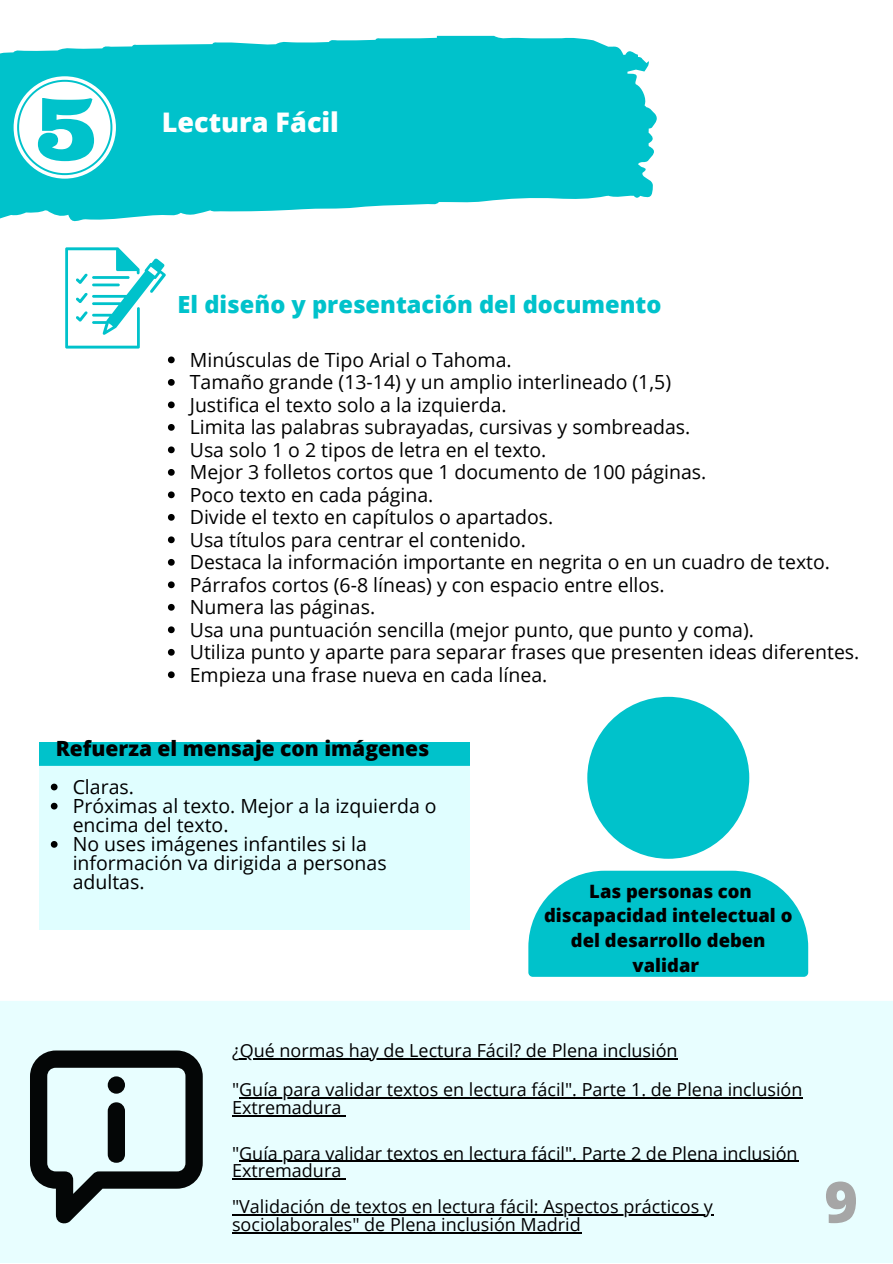
<style>
.page{position:relative;width:893px;height:1264px;background:#fff}
.page>*{position:absolute;margin:0;border:0;box-sizing:border-box;transform-origin:0 0}
.t1{font:800 57px "Open Sans";color:#a6a6a6}
.t2{font:800 27px "Open Sans";color:#fff}
.t3{font:800 23.7px "Open Sans";color:#00c2cb}
.t4{font:800 21px "Open Sans";color:#000}
.t5{font:19.5px/22.5px "Open Sans";color:#000}
.t6{font:800 18.45px/24.8px "Open Sans";color:#000;text-align:center}
.t7{font:18px/18px "Open Sans";color:#000}
</style>
<div class="page">
<svg style="left:40px;top:742px;width:429px;height:187px;background:#c3f6f8"></svg>
<svg style="left:0;top:36px;width:657px;height:186px;background:#23cad2"></svg>
<svg style="left:14px;top:76px;width:102px;height:103px"></svg>
<svg style="left:168px;top:356px;width:7px;height:7px"></svg>
<svg style="left:168px;top:379px;width:7px;height:7px"></svg>
<svg style="left:168px;top:401px;width:7px;height:7px"></svg>
<svg style="left:168px;top:424px;width:7px;height:7px"></svg>
<svg style="left:168px;top:446px;width:7px;height:7px"></svg>
<svg style="left:168px;top:469px;width:7px;height:6px"></svg>
<svg style="left:168px;top:491px;width:7px;height:7px"></svg>
<svg style="left:168px;top:514px;width:7px;height:6px"></svg>
<svg style="left:168px;top:536px;width:7px;height:7px"></svg>
<svg style="left:168px;top:559px;width:7px;height:6px"></svg>
<svg style="left:168px;top:581px;width:7px;height:7px"></svg>
<svg style="left:168px;top:604px;width:7px;height:6px"></svg>
<svg style="left:168px;top:626px;width:7px;height:7px"></svg>
<svg style="left:168px;top:649px;width:7px;height:6px"></svg>
<svg style="left:168px;top:671px;width:7px;height:7px"></svg>
<div style="left:0;top:1001px;width:892px;height:261px;background:#e8feff"></div>
<svg style="left:51px;top:783px;width:7px;height:7px"></svg>
<svg style="left:51px;top:802px;width:7px;height:7px"></svg>
<svg style="left:51px;top:841px;width:7px;height:6px"></svg>
<hr style="left:239px;top:1097px;width:564px;height:1px;background:#000">
<hr style="left:232px;top:1115px;width:109px;height:1px;background:#000">
<svg style="left:30px;top:1050px;width:173px;height:174px;background:#9aaaaa"></svg>
<div style="left:108px;top:1102px;width:17px;height:60px;background:#040606;border-radius:9px"></div>
<div style="left:108px;top:1076px;width:17px;height:17px;background:#040606;border-radius:50%"></div>
<svg style="left:65px;top:247px;width:101px;height:101px"></svg>
<svg style="left:528px;top:696px;width:280px;height:280px;fill:#00c2cb"></svg>
<hr style="left:239px;top:1160px;width:559px;height:1px;background:#000">
<hr style="left:232px;top:1178px;width:109px;height:1px;background:#000">
<hr style="left:232px;top:1214px;width:481px;height:1px;background:#000">
<hr style="left:232px;top:1232px;width:349px;height:1px;background:#000">
<hr style="left:240px;top:1058px;width:438px;height:1px;background:#000">
<h2 class="t2" style="left:162px;top:103px;width:179px">Lectura Fácil</h2>
<p class="t3" style="left:178px;top:288px;width:485px">El diseño y presentación del documento</p>
<p class="t5" style="left:190px;top:348px;width:671px">Minúsculas de Tipo Arial o Tahoma.<br>Tamaño grande (13-14) y un amplio interlineado (1,5)<br>Justifica el texto solo a la izquierda.<br>Limita las palabras subrayadas, cursivas y sombreadas.<br>Usa solo 1 o 2 tipos de letra en el texto.<br>Mejor 3 folletos cortos que 1 documento de 100 páginas.<br>Poco texto en cada página.<br>Divide el texto en capítulos o apartados.<br>Usa títulos para centrar el contenido.<br>Destaca la información importante en negrita o en un cuadro de texto.<br>Párrafos cortos (6-8 líneas) y con espacio entre ellos.<br>Numera las páginas.<br>Usa una puntuación sencilla (mejor punto, que punto y coma).<br>Utiliza punto y aparte para separar frases que presenten ideas diferentes.<br>Empieza una frase nueva en cada línea.</p>
<p class="t4" style="left:56px;top:733px;width:375px">Refuerza el mensaje con imágenes</p>
<p class="t5" style="left:73px;top:776px;width:365px;line-height:19px">Claras.<br>Próximas al texto. Mejor a la izquierda o encima del texto.<br>No uses imágenes infantiles si la información va dirigida a personas adultas.</p>
<p class="t6" style="left:544px;top:878px;width:250px">Las personas con discapacidad intelectual o del desarrollo deben validar</p>
<p class="t7" style="left:232px;top:1041px;width:447px">¿Qué normas hay de Lectura Fácil? de Plena inclusión</p>
<p class="t7" style="left:232px;top:1080px;width:572px">"Guía para validar textos en lectura fácil". Parte 1. de Plena inclusión<br>Extremadura</p>
<p class="t7" style="left:232px;top:1143px;width:567px">"Guía para validar textos en lectura fácil". Parte 2 de Plena inclusión<br>Extremadura</p>
<p class="t7" style="left:232px;top:1197px;width:482px">"Validación de textos en lectura fácil: Aspectos prácticos y sociolaborales" de Plena inclusión Madrid</p>
<h1 class="t1" style="left:824px;top:1161px;width:35px">9</h1>
</div>
